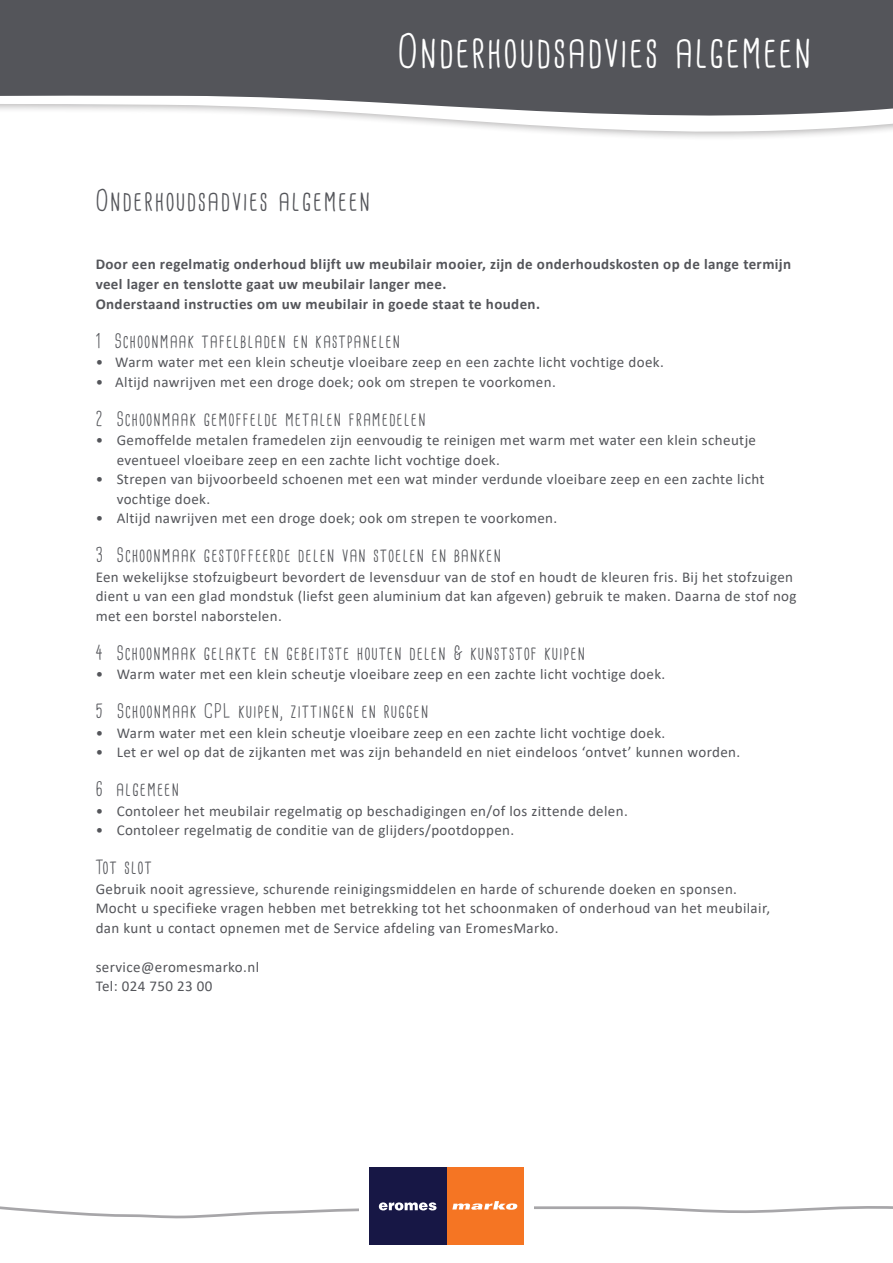
<style>
.page{position:relative;width:893px;height:1263px;background:#fff}
.page>*{position:absolute;margin:0;border:0;box-sizing:border-box;transform-origin:0 0}
.t1{font:45px "Cardenio Modern";letter-spacing:.055em;color:#fff}
.t2{font:28.5px "Cardenio Modern";letter-spacing:.075em;color:#54555a}
.t3{font:19.5px "Cardenio Modern";letter-spacing:.075em;color:#54555a}
.t4{font:15px/19.5px "Calibri";letter-spacing:.025em;color:#54555a}
.t5{font:700 15px/19.5px "Calibri";letter-spacing:.025em;color:#54555a}
</style>
<div class="page">
<svg style="left:0;top:0;width:893px;height:138px;fill:#54555a"></svg>
<div style="left:446px;top:1167px;width:78px;height:78px;background:#f57523"></div>
<div style="left:369px;top:1167px;width:77px;height:78px;background:#171745"></div>
<svg style="left:0;top:1201px;width:893px;height:18px"></svg>
<p class="t1" style="left:398px;top:25px;width:415px">Onderhoudsadvies algemeen</p>
<p class="t2" style="left:96px;top:184px;width:276px">Onderhoudsadvies algemeen</p>
<p class="t5" style="left:96px;top:255px;width:697px">Door een regelmatig onderhoud blijft uw meubilair mooier, zijn de onderhoudskosten op de lange termijn veel lager en tenslotte gaat uw meubilair langer mee.</p>
<p class="t5" style="left:96px;top:294px;width:446px">Onderstaand instructies om uw meubilair in goede staat te houden.</p>
<p class="t3" style="left:96px;top:329px;width:306px">1 Schoonmaak tafelbladen en kastpanelen</p>
<p class="t4" style="left:96px;top:352px;width:570px">• Warm water met een klein scheutje vloeibare zeep en een zachte licht vochtige doek.</p>
<p class="t4" style="left:96px;top:371px;width:462px">• Altijd nawrijven met een droge doek; ook om strepen te voorkomen.</p>
<p class="t3" style="left:96px;top:407px;width:331px">2 Schoonmaak gemoffelde metalen framedelen</p>
<p class="t4" style="left:117px;top:430px;width:641px;text-indent:-21px">• Gemoffelde metalen framedelen zijn eenvoudig te reinigen met warm met water een klein scheutje eventueel vloeibare zeep en een zachte licht vochtige doek.</p>
<p class="t4" style="left:117px;top:469px;width:649px;text-indent:-21px">• Strepen van bijvoorbeeld schoenen met een wat minder verdunde vloeibare zeep en een zachte licht vochtige doek.</p>
<p class="t4" style="left:96px;top:508px;width:463px">• Altijd nawrijven met een droge doek; ook om strepen te voorkomen.</p>
<p class="t3" style="left:96px;top:543px;width:407px">3 Schoonmaak gestoffeerde delen van stoelen en banken</p>
<p class="t4" style="left:96px;top:566px;width:702px">Een wekelijkse stofzuigbeurt bevordert de levensduur van de stof en houdt de kleuren fris. Bij het stofzuigen dient u van een glad mondstuk (liefst geen aluminium dat kan afgeven) gebruik te maken. Daarna de stof nog met een borstel naborstelen.</p>
<p class="t3" style="left:96px;top:641px;width:491px">4 Schoonmaak gelakte en gebeitste houten delen &amp; kunststof kuipen</p>
<p class="t4" style="left:96px;top:664px;width:571px">• Warm water met een klein scheutje vloeibare zeep en een zachte licht vochtige doek.</p>
<p class="t3" style="left:96px;top:699px;width:334px">5 Schoonmaak CPL kuipen, zittingen en ruggen</p>
<p class="t4" style="left:96px;top:722px;width:571px">• Warm water met een klein scheutje vloeibare zeep en een zachte licht vochtige doek.</p>
<p class="t4" style="left:96px;top:742px;width:646px">• Let er wel op dat de zijkanten met was zijn behandeld en niet eindeloos ‘ontvet’ kunnen worden.</p>
<p class="t3" style="left:96px;top:777px;width:85px">6 algemeen</p>
<p class="t4" style="left:96px;top:800px;width:534px">• Contoleer het meubilair regelmatig op beschadigingen en/of los zittende delen.</p>
<p class="t4" style="left:96px;top:820px;width:420px">• Contoleer regelmatig de conditie van de glijders/pootdoppen.</p>
<p class="t3" style="left:96px;top:855px;width:57px">Tot slot</p>
<p class="t4" style="left:96px;top:878px;width:643px">Gebruik nooit agressieve, schurende reinigingsmiddelen en harde of schurende doeken en sponsen.</p>
<p class="t4" style="left:96px;top:898px;width:676px">Mocht u specifieke vragen hebben met betrekking tot het schoonmaken of onderhoud van het meubilair, dan kunt u contact opnemen met de Service afdeling van EromesMarko.</p>
<p class="t4" style="left:96px;top:956px;width:165px">service@eromesmarko.nl</p>
<p class="t4" style="left:96px;top:976px;width:118px">Tel: 024 750 23 00</p>
</div>
